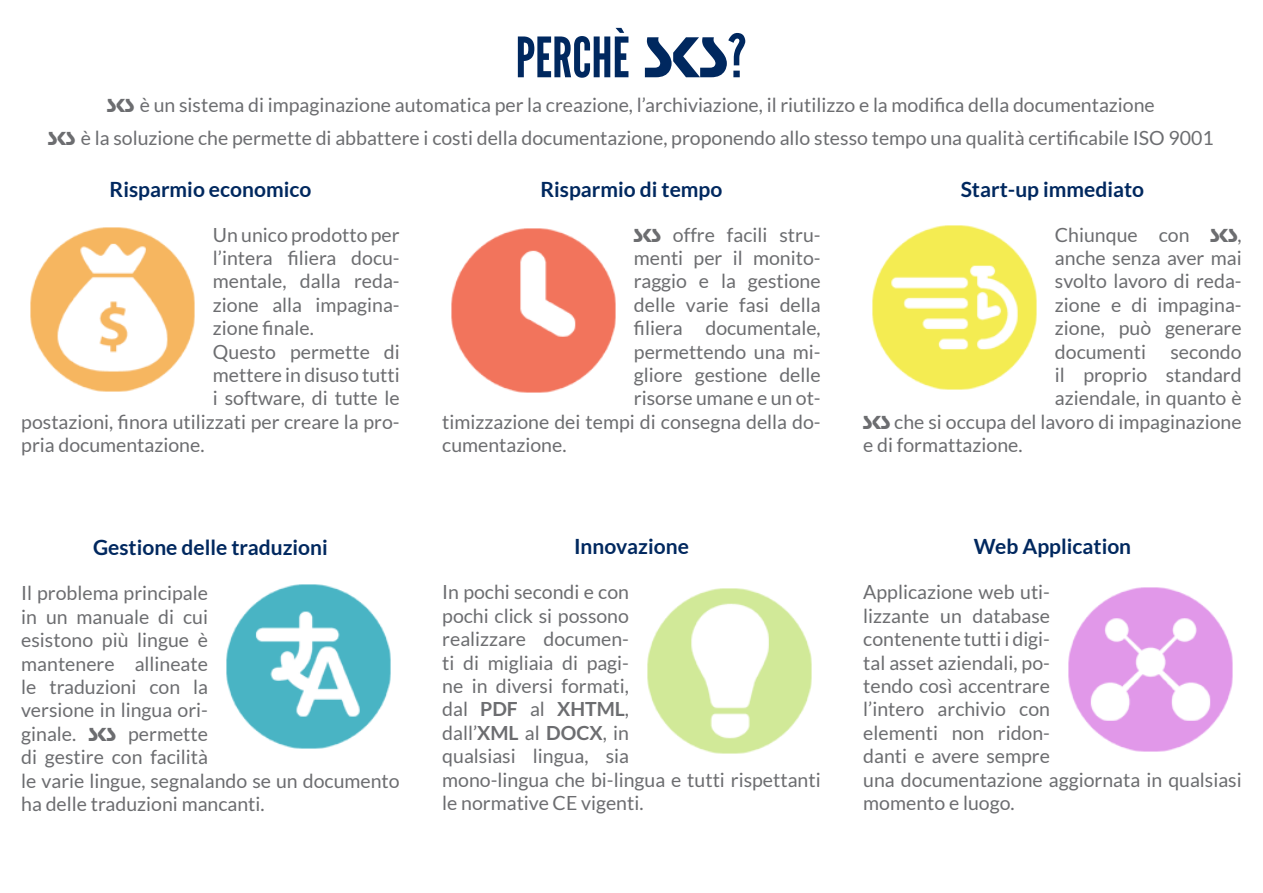
<style>
.page{position:relative;width:1263px;height:893px;background:#fff}
.page>*{position:absolute;margin:0;border:0;box-sizing:border-box;transform-origin:0 0}
.t1{font:55.5px "League Gothic";color:#00285f}
.t2{font:700 21px "Lato";color:#00285f}
.t3{font:19.5px/23.4px "Lato";color:#6c6d70}
.s1{font-family:"Stop D";font-size:60px}
.s2{font-size:60px}
.s3{font-family:"Stop D"}
.s4{font-weight:700}
</style>
<div class="page">
<img style="left:30px;top:227px;width:165px;height:165px">
<img style="left:451px;top:228px;width:165px;height:165px">
<img style="left:872px;top:225px;width:165px;height:165px">
<img style="left:226px;top:584px;width:165px;height:165px">
<img style="left:647px;top:588px;width:165px;height:166px">
<img style="left:1068px;top:587px;width:165px;height:165px">
<p class="t1" style="left:516px;top:26px;width:232px">PERCHÈ <span class="s1">SKS</span><span class="s2">?</span></p>
<p class="t3" style="left:107px;top:93px;width:1049px"><span class="s3">SKS</span> è un sistema di impaginazione automatica per la creazione, l’archiviazione, il riutilizzo e la modifica della documentazione</p>
<p class="t3" style="left:48px;top:126px;width:1167px"><span class="s3">SKS</span> è la soluzione che permette di abbattere i costi della documentazione, proponendo allo stesso tempo una qualità certificabile ISO 9001</p>
<p class="t2" style="left:110px;top:177px;width:203px">Risparmio economico</p>
<p class="t3" style="left:213px;top:223px;width:188px;text-align:justify">Un unico prodotto per l’intera filiera docu&shy;mentale, dalla reda&shy;zione alla impagina&shy;zione finale.</p>
<p class="t3" style="left:213px;top:340px;width:188px">Questo permette di</p>
<p class="t3" style="left:213px;top:363px;width:188px">mettere in disuso tutti</p>
<p class="t3" style="left:213px;top:386px;width:188px">i software, di tutte le</p>
<p class="t3" style="left:21px;top:410px;width:380px">postazioni, finora utilizzati per creare la pro-</p>
<p class="t3" style="left:21px;top:433px;width:185px">pria documentazione.</p>
<p class="t2" style="left:540px;top:177px;width:183px">Risparmio di tempo</p>
<p class="t3" style="left:634px;top:223px;width:188px"><span class="s3">SKS</span> offre facili stru-</p>
<p class="t3" style="left:634px;top:246px;width:188px">menti per il monito-</p>
<p class="t3" style="left:634px;top:269px;width:188px">raggio e la gestione</p>
<p class="t3" style="left:634px;top:293px;width:188px">delle varie fasi della</p>
<p class="t3" style="left:634px;top:316px;width:188px">filiera documentale,</p>
<p class="t3" style="left:634px;top:340px;width:188px">permettendo una mi-</p>
<p class="t3" style="left:634px;top:363px;width:188px">gliore gestione delle</p>
<p class="t3" style="left:634px;top:386px;width:188px">risorse umane e un ot-</p>
<p class="t3" style="left:442px;top:410px;width:380px">timizzazione dei tempi di consegna della do-</p>
<p class="t3" style="left:442px;top:433px;width:126px">cumentazione.</p>
<p class="t2" style="left:961px;top:177px;width:185px">Start-up immediato</p>
<p class="t3" style="left:1055px;top:223px;width:188px;text-align:justify">Chiunque con <span class="s3">SKS</span>, anche senza aver mai svolto lavoro di reda&shy;zione e di impagina&shy;zione, può generare documenti</p>
<p class="t3" style="left:1170px;top:340px;width:73px">secondo</p>
<p class="t3" style="left:1055px;top:363px;width:188px">il proprio standard</p>
<p class="t3" style="left:1055px;top:386px;width:188px">aziendale, in quanto è</p>
<p class="t3" style="left:863px;top:410px;width:380px"><span class="s3">SKS</span> che si occupa del lavoro di impaginazione</p>
<p class="t3" style="left:863px;top:433px;width:161px">e di formattazione.</p>
<p class="t2" style="left:93px;top:536px;width:236px">Gestione delle traduzioni</p>
<p class="t3" style="left:21px;top:582px;width:380px">Il problema principale<br>in un manuale di cui<br>esistono più lingue è<br>mantenere allineate<br>le traduzioni con la<br>versione in lingua ori-<br>ginale. <span class="s3">SKS</span> permette<br>di gestire con facilità<br>le varie lingue, segnalando se un documento ha delle traduzioni mancanti.</p>
<p class="t2" style="left:574px;top:535px;width:116px">Innovazione</p>
<p class="t3" style="left:442px;top:580px;width:380px">In pochi secondi e con<br>pochi click si possono<br>realizzare documen-<br>ti di migliaia di pagi-<br>ne in diversi formati,<br>dal <span class="s4">PDF</span> al <span class="s4">XHTML</span>,<br>dall’<span class="s4">XML</span> al <span class="s4">DOCX</span>, in<br>qualsiasi lingua, sia<br>mono-lingua che bi-lingua e tutti rispettanti le normative CE vigenti.</p>
<p class="t2" style="left:974px;top:535px;width:159px">Web Application</p>
<p class="t3" style="left:863px;top:580px;width:380px">Applicazione web uti-<br>lizzante un database<br>contenente tutti i digi-<br>tal asset aziendali, po-<br>tendo così accentrare<br>l’intero archivio con<br>elementi non ridon-<br>danti e avere sempre<br>una documentazione aggiornata in qualsiasi momento e luogo.</p>
</div>
